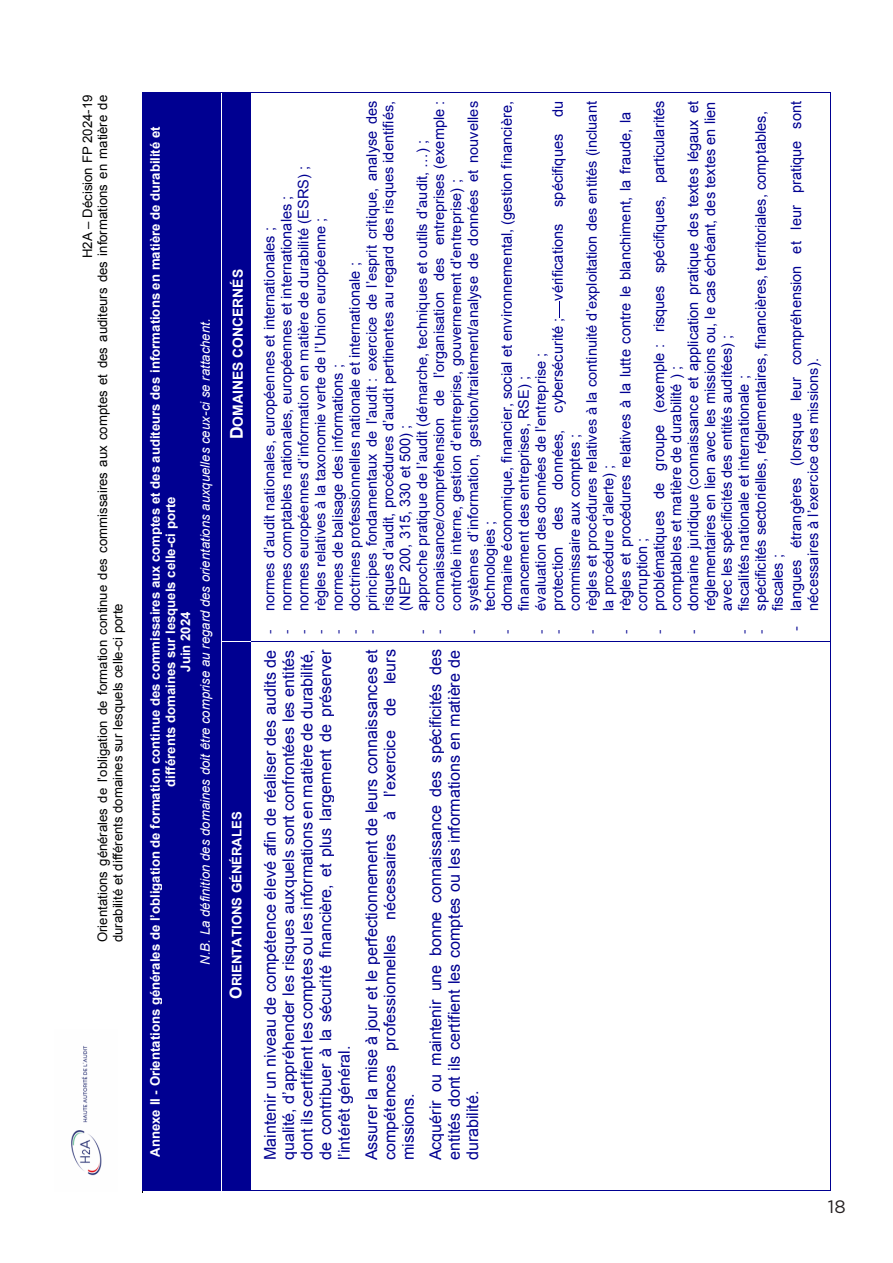
<style>
.page{position:relative;width:893px;height:1263px;background:#fff}
.page>*{position:absolute;margin:0;border:0;box-sizing:border-box;transform-origin:0 0}
.t1{font:18px "Gotham";color:#231f20}
.t2{font:16.2px/18.5px "Arial";color:#000091;text-align:justify}
.t3{font:14.55px/16.8px "Arial";color:#000091}
.t4{font:700 13.8px "Arial";color:#fff}
.t5{font:700 13.2px/15.1px "Arial";color:#fff;text-align:center}
.t6{font:13.2px/15.1px "Arial";letter-spacing:.005em;color:#000;text-align:justify}
.t7{font:italic 13.2px "Arial";letter-spacing:.005em;color:#fff}
.s1{font-size:17.55px}
.s2{font-size:16.2px}
.s3{font-family:"Calibri"}
.s4{font-family:"Calibri";font-size:16.2px}
</style>
<div class="page">
<img style="left:71px;top:1045px;width:31px;height:131px">
<hr style="left:142px;top:93px;width:1px;height:1100px;background:#000">
<div style="left:143px;top:100px;width:20px;height:1083px;background:#000091"></div>
<div style="left:163px;top:100px;width:15px;height:1083px;background:#000091"></div>
<div style="left:178px;top:100px;width:15px;height:1083px;background:#000091"></div>
<div style="left:193px;top:100px;width:28px;height:1083px;background:#000091"></div>
<hr style="left:143px;top:93px;width:1px;height:1097px;background:#000091">
<hr style="left:143px;top:1190px;width:78px;height:1px;background:#000091">
<hr style="left:143px;top:92px;width:78px;height:1px;background:#000091">
<div style="left:222px;top:642px;width:29px;height:548px;background:#000091"></div>
<div style="left:222px;top:93px;width:29px;height:548px;background:#000091"></div>
<svg style="left:559px;top:301px;width:1px;height:16px"></svg>
<svg style="left:222px;top:1190px;width:30px;height:1px"></svg>
<svg style="left:221px;top:92px;width:31px;height:1px"></svg>
<hr style="left:252px;top:1190px;width:578px;height:1px;background:#000091">
<hr style="left:830px;top:642px;width:1px;height:548px;background:#000091">
<hr style="left:252px;top:641px;width:578px;height:1px;background:#000091">
<hr style="left:830px;top:93px;width:1px;height:548px;background:#000091">
<hr style="left:252px;top:92px;width:578px;height:1px;background:#000091">
<p class="t6" style="left:80px;top:942px;width:849px;text-indent:684px;rotate:-90deg">H2A – Décision FP 2024-19<br>Orientations générales de l’obligation de formation continue des commissaires aux comptes et des auditeurs des informations en matière de durabilité et différents domaines sur lesquels celle-ci porte</p>
<p class="t5" style="left:148px;top:1157px;width:1032px;rotate:-90deg">Annexe II - Orientations générales de l’obligation de formation continue des commissaires aux comptes et des auditeurs des informations en matière de durabilité et différents domaines sur lesquels celle-ci porte<br>Juin 2024</p>
<p class="t7" style="left:197px;top:965px;width:648px;rotate:-90deg">N.B. La définition des domaines doit être comprise au regard des orientations auxquelles ceux-ci se rattachent.</p>
<p class="t4" style="left:229px;top:439px;width:171px;rotate:-90deg"><span class="s1">D</span>OMAINES CONCERNÉS</p>
<p class="t5" style="left:230px;top:999px;width:189px;rotate:-90deg"><span class="s2">O</span>RIENTATIONS GÉNÉRALES</p>
<p class="t3" style="left:549px;top:611px;width:511px;text-indent:-23px;rotate:-90deg"><span class="s3">-</span> protection des données, cybersécurité ; vérifications spécifiques du commissaire aux comptes ;</p>
<p class="t3" style="left:583px;top:611px;width:511px;text-indent:-23px;rotate:-90deg"><span class="s3">-</span> règles et procédures relatives à la continuité d’exploitation des entités (incluant la procédure d’alerte) ;</p>
<p class="t3" style="left:617px;top:611px;width:501px;text-indent:-23px;rotate:-90deg"><span class="s3">-</span> règles et procédures relatives à la lutte contre le blanchiment, la fraude, la corruption ;</p>
<p class="t3" style="left:651px;top:611px;width:511px;text-indent:-23px;rotate:-90deg"><span class="s3">-</span> problématiques de groupe (exemple : risques spécifiques, particularités comptables et matière de durabilité ) ;</p>
<p class="t3" style="left:685px;top:611px;width:511px;text-align:justify;text-indent:-23px;rotate:-90deg"><span class="s3">-</span> domaine juridique (connaissance et application pratique des textes légaux et réglementaires en lien avec les missions ou, le cas échéant, des textes en lien avec les spécificités des entités auditées) ;</p>
<p class="t3" style="left:753px;top:611px;width:501px;text-indent:-23px;rotate:-90deg"><span class="s3">-</span> spécificités sectorielles, réglementaires, financières, territoriales, comptables, fiscales ;</p>
<p class="t3" style="left:788px;top:611px;width:511px;text-indent:-21px;rotate:-90deg"><span class="s4">-</span> langues étrangères (lorsque leur compréhension et leur pratique sont nécessaires à l’exercice des missions).</p>
<p class="t3" style="left:363px;top:611px;width:511px;text-align:justify;text-indent:-23px;rotate:-90deg"><span class="s3">-</span> principes fondamentaux de l’audit : exercice de l’esprit critique, analyse des risques d’audit, procédures d’audit pertinentes au regard des risques identifiés, (NEP 200, 315, 330 et 500) ;</p>
<p class="t3" style="left:431px;top:611px;width:512px;text-indent:-23px;rotate:-90deg"><span class="s3">-</span> connaissance/compréhension de l’organisation des entreprises (exemple : contrôle interne, gestion d’entreprise, gouvernement d’entreprise) ;</p>
<p class="t3" style="left:465px;top:611px;width:511px;text-indent:-23px;rotate:-90deg"><span class="s3">-</span> systèmes d’information, gestion/traitement/analyse de données et nouvelles technologies ;</p>
<p class="t3" style="left:499px;top:611px;width:511px;text-indent:-23px;rotate:-90deg"><span class="s3">-</span> domaine économique, financier, social et environnemental, (gestion financière, financement des entreprises, RSE) ;</p>
<p class="t3" style="left:414px;top:634px;width:495px;rotate:-90deg"><span class="s3">-</span> approche pratique de l’audit (démarche, techniques et outils d’audit, …) ;</p>
<p class="t3" style="left:295px;top:634px;width:469px;rotate:-90deg"><span class="s3">-</span> normes européennes d’information en matière de durabilité (ESRS) ;</p>
<p class="t3" style="left:278px;top:634px;width:440px;rotate:-90deg"><span class="s3">-</span> normes comptables nationales, européennes et internationales ;</p>
<p class="t3" style="left:312px;top:634px;width:418px;rotate:-90deg"><span class="s3">-</span> règles relatives à la taxonomie verte de l’Union européenne ;</p>
<p class="t3" style="left:261px;top:634px;width:408px;rotate:-90deg"><span class="s3">-</span> normes d’audit nationales, européennes et internationales ;</p>
<p class="t3" style="left:346px;top:634px;width:373px;rotate:-90deg"><span class="s3">-</span> doctrines professionnelles nationale et internationale ;</p>
<p class="t3" style="left:532px;top:634px;width:283px;rotate:-90deg"><span class="s3">-</span> évaluation des données de l’entreprise ;</p>
<p class="t3" style="left:329px;top:634px;width:272px;rotate:-90deg"><span class="s3">-</span> normes de balisage des informations ;</p>
<p class="t3" style="left:735px;top:634px;width:260px;rotate:-90deg"><span class="s3">-</span> fiscalités nationale et internationale ;</p>
<p class="t2" style="left:261px;top:1160px;width:512px;rotate:-90deg">Maintenir un niveau de compétence élevé afin de réaliser des audits de qualité, d’appréhender les risques auxquels sont confrontées les entités dont ils certifient les comptes ou les informations en matière de durabilité, de contribuer à la sécurité financière, et plus largement de préserver l’intérêt général.</p>
<p class="t2" style="left:362px;top:1160px;width:512px;rotate:-90deg">Assurer la mise à jour et le perfectionnement de leurs connaissances et compétences professionnelles nécessaires à l’exercice de leurs missions.</p>
<p class="t2" style="left:426px;top:1160px;width:512px;rotate:-90deg">Acquérir ou maintenir une bonne connaissance des spécificités des entités dont ils certifient les comptes ou les informations en matière de durabilité.</p>
<p class="t1" style="left:828px;top:1195px;width:19px">18</p>
</div>
